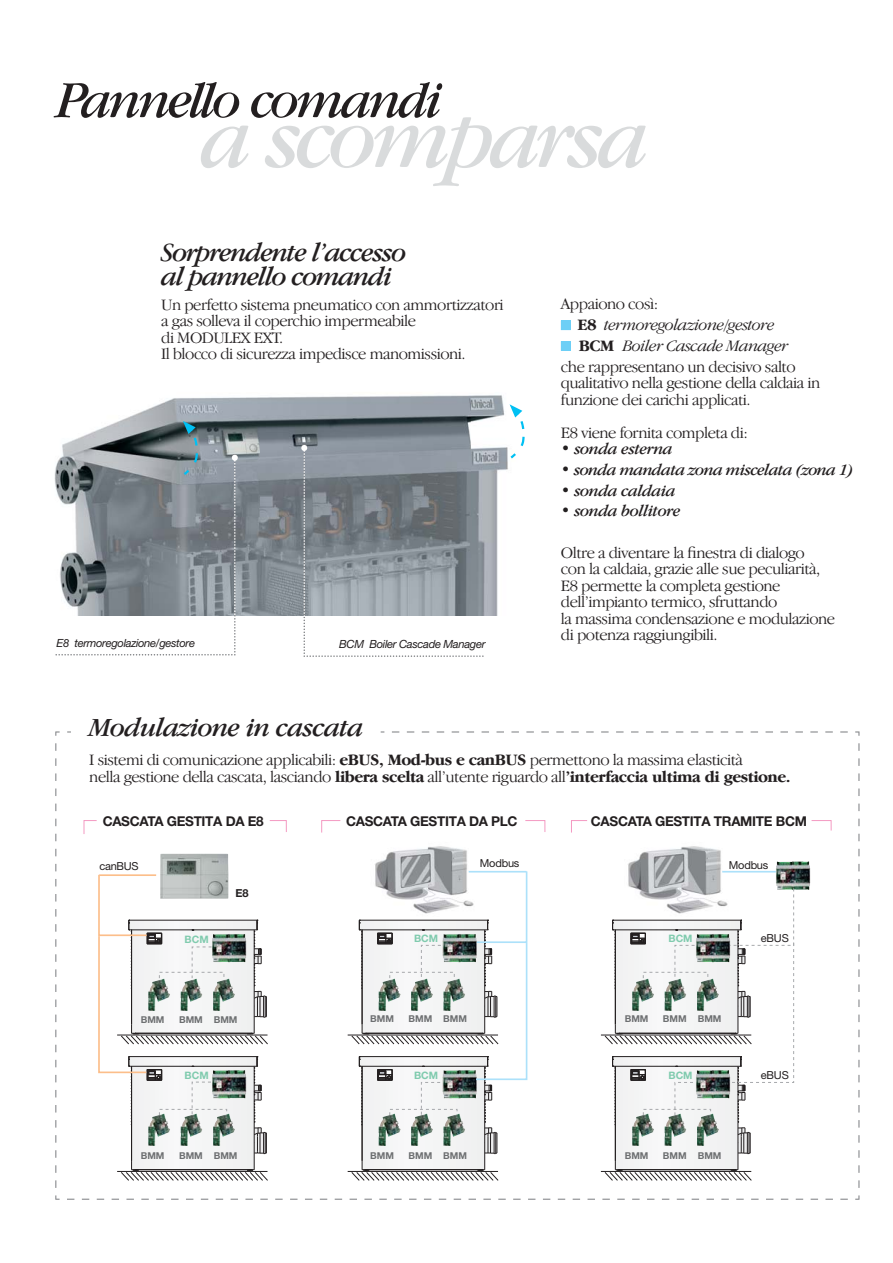
<style>
.page{position:relative;width:893px;height:1263px;background:#fff}
.page>*{position:absolute;margin:0;border:0;box-sizing:border-box;transform-origin:0 0}
.t1{font:italic 90px "Garamond";letter-spacing:-.06em;color:#d9dbdc}
.t2{font:italic 54px "Garamond";letter-spacing:-.06em;color:#231f20}
.t3{font:italic 27px/24px "Garamond IT Cby BT";letter-spacing:-.05em;color:#231f20}
.t4{font:italic 27px "Garamond IT Cby BT";letter-spacing:-.03em;color:#231f20}
.t5{font:300 16.5px/16.5px "Garamond IT Cby BT";letter-spacing:-.03em;color:#231f20}
.t6{font:italic 16.5px "Garamond IT Cby BT";letter-spacing:-.03em;color:#231f20}
.t7{font:italic 300 16.5px "Garamond IT Cby BT";letter-spacing:-.03em;color:#231f20}
.t8{font:700 13.5px "Helvetica Neue";letter-spacing:-.02em;color:#231f20}
.t9{font:italic 11.25px "Helvetica Neue";letter-spacing:-.03em;color:#231f20}
.t10{font:10.95px "Helvetica Neue";letter-spacing:-.02em;color:#231f20}
.t11{font:700 10.95px "Helvetica Neue";color:#231f20}
.t12{font:700 10.2px "Helvetica Neue";color:#80cbae}
.t13{font:700 9.45px "Helvetica Neue";color:#6d6f71}
.s1{font-weight:700;font-style:normal}
.s2{font-weight:700}
</style>
<div class="page">
<svg style="left:55px;top:731px;width:804px;height:469px"></svg>
<svg style="left:561px;top:320px;width:10px;height:10px"></svg>
<svg style="left:561px;top:341px;width:10px;height:10px"></svg>
<img style="left:54px;top:395px;width:459px;height:221px">
<svg style="left:510px;top:404px;width:15px;height:54px"></svg>
<svg style="left:55px;top:421px;width:183px;height:234px"></svg>
<svg style="left:301px;top:444px;width:183px;height:213px"></svg>
<img style="left:624px;top:836px;width:109px;height:51px">
<img style="left:370px;top:836px;width:110px;height:34px">
<hr style="left:348px;top:1035px;width:150px;height:1px;background:#231f20">
<hr style="left:348px;top:1171px;width:150px;height:1px;background:#231f20">
<hr style="left:601px;top:1035px;width:150px;height:1px;background:#231f20">
<hr style="left:601px;top:1171px;width:150px;height:1px;background:#231f20">
<hr style="left:722px;top:871px;width:54px;height:1px;background:#ace1fa">
<img style="left:776px;top:861px;width:34px;height:29px">
<svg style="left:605px;top:887px;width:190px;height:294px"></svg>
<svg style="left:351px;top:870px;width:177px;height:311px"></svg>
<div style="left:389px;top:1109px;width:68px;height:7px;border:1px dashed #a7a9ac"></div>
<svg style="left:97px;top:873px;width:171px;height:308px"></svg>
<svg style="left:321px;top:820px;width:20px;height:13px"></svg>
<svg style="left:524px;top:820px;width:22px;height:13px"></svg>
<svg style="left:83px;top:820px;width:15px;height:15px"></svg>
<svg style="left:269px;top:820px;width:18px;height:13px"></svg>
<svg style="left:570px;top:820px;width:18px;height:13px"></svg>
<svg style="left:811px;top:820px;width:21px;height:11px"></svg>
<img style="left:379px;top:1113px;width:22px;height:33px">
<img style="left:411px;top:1113px;width:22px;height:33px">
<img style="left:443px;top:1113px;width:22px;height:33px">
<img style="left:379px;top:978px;width:22px;height:33px">
<img style="left:411px;top:978px;width:22px;height:33px">
<img style="left:443px;top:978px;width:22px;height:33px">
<img style="left:632px;top:1113px;width:22px;height:33px">
<img style="left:665px;top:1113px;width:21px;height:33px">
<img style="left:697px;top:1113px;width:22px;height:33px">
<img style="left:632px;top:978px;width:22px;height:33px">
<img style="left:665px;top:978px;width:21px;height:33px">
<img style="left:697px;top:978px;width:22px;height:33px">
<img style="left:148px;top:1113px;width:22px;height:33px">
<img style="left:181px;top:1113px;width:22px;height:33px">
<img style="left:213px;top:1113px;width:22px;height:33px">
<img style="left:148px;top:978px;width:22px;height:33px">
<img style="left:181px;top:978px;width:22px;height:33px">
<img style="left:213px;top:978px;width:22px;height:33px">
<img style="left:160px;top:854px;width:68px;height:44px">
<img style="left:696px;top:1070px;width:34px;height:28px">
<h2 class="t2" style="left:55px;top:82px;width:388px">Pannello comandi</h2>
<h1 class="t1" style="left:199px;top:108px;width:450px">a scomparsa</h1>
<h3 class="t3" style="left:161px;top:242px;width:247px">Sorprendente l’accesso al pannello comandi</h3>
<p class="t5" style="left:161px;top:298px;width:344px">Un perfetto sistema pneumatico con ammortizzatori a gas solleva il coperchio impermeabile<br>di MODULEX EXT.<br>Il blocco di sicurezza impedisce manomissioni.</p>
<p class="t9" style="left:56px;top:639px;width:140px">E8 termoregolazione/gestore</p>
<p class="t9" style="left:339px;top:640px;width:148px">BCM Boiler Cascade Manager</p>
<p class="t5" style="left:561px;top:297px;width:99px">Appaiono così:</p>
<p class="t7" style="left:577px;top:318px;width:199px"><span class="s1">E8</span> termoregolazione/gestore</p>
<p class="t7" style="left:579px;top:339px;width:211px"><span class="s1">BCM</span> Boiler Cascade Manager</p>
<p class="t5" style="left:561px;top:359px;width:236px">che rappresentano un decisivo salto</p>
<p class="t5" style="left:561px;top:376px;width:261px">qualitativo nella gestione della caldaia in funzione dei carichi applicati.</p>
<p class="t5" style="left:561px;top:425px;width:188px">E8 viene fornita completa di:</p>
<p class="t6" style="left:561px;top:442px;width:113px">• sonda esterna</p>
<p class="t6" style="left:561px;top:463px;width:294px">• sonda mandata zona miscelata (zona 1)</p>
<p class="t6" style="left:561px;top:484px;width:116px">• sonda caldaia</p>
<p class="t6" style="left:561px;top:504px;width:121px">• sonda bollitore</p>
<p class="t5" style="left:561px;top:546px;width:276px">Oltre a diventare la finestra di dialogo<br>con la caldaia, grazie alle sue peculiarità, E8 permette la completa gestione dell’impianto termico, sfruttando<br>la massima condensazione e modulazione di potenza raggiungibili.</p>
<h3 class="t4" style="left:89px;top:716px;width:276px">Modulazione in cascata</h3>
<p class="t5" style="left:89px;top:753px;width:703px">I sistemi di comunicazione applicabili: <span class="s2">eBUS, Mod-bus e canBUS</span> permettono la massima elasticità<br>nella gestione della cascata, lasciando <span class="s2">libera scelta</span> all’utente riguardo all<span class="s2">’interfaccia ultima di gestione.</span></p>
<p class="t8" style="left:103px;top:817px;width:163px">CASCATA GESTITA DA E8</p>
<p class="t8" style="left:346px;top:817px;width:173px">CASCATA GESTITA DA PLC</p>
<p class="t8" style="left:591px;top:817px;width:217px">CASCATA GESTITA TRAMITE BCM</p>
<p class="t10" style="left:480px;top:859px;width:41px">Modbus</p>
<p class="t10" style="left:729px;top:861px;width:41px">Modbus</p>
<p class="t10" style="left:99px;top:863px;width:41px">canBUS</p>
<p class="t12" style="left:185px;top:936px;width:26px">BCM</p>
<p class="t11" style="left:235px;top:889px;width:15px">E8</p>
<p class="t12" style="left:414px;top:935px;width:26px">BCM</p>
<p class="t12" style="left:668px;top:935px;width:26px">BCM</p>
<p class="t13" style="left:141px;top:1016px;width:25px">BMM</p>
<p class="t13" style="left:179px;top:1016px;width:60px">BMM BMM</p>
<p class="t13" style="left:625px;top:1015px;width:25px">BMM</p>
<p class="t13" style="left:663px;top:1015px;width:60px">BMM BMM</p>
<p class="t13" style="left:370px;top:1015px;width:25px">BMM</p>
<p class="t13" style="left:408px;top:1015px;width:60px">BMM BMM</p>
<p class="t10" style="left:761px;top:934px;width:29px">eBUS</p>
<p class="t12" style="left:185px;top:1072px;width:26px">BCM</p>
<p class="t13" style="left:141px;top:1152px;width:25px">BMM</p>
<p class="t13" style="left:179px;top:1152px;width:60px">BMM BMM</p>
<p class="t12" style="left:414px;top:1072px;width:26px">BCM</p>
<p class="t13" style="left:370px;top:1152px;width:25px">BMM</p>
<p class="t13" style="left:408px;top:1152px;width:60px">BMM BMM</p>
<p class="t12" style="left:668px;top:1072px;width:26px">BCM</p>
<p class="t10" style="left:761px;top:1071px;width:29px">eBUS</p>
<p class="t13" style="left:625px;top:1152px;width:25px">BMM</p>
<p class="t13" style="left:663px;top:1152px;width:60px">BMM BMM</p>
</div>
